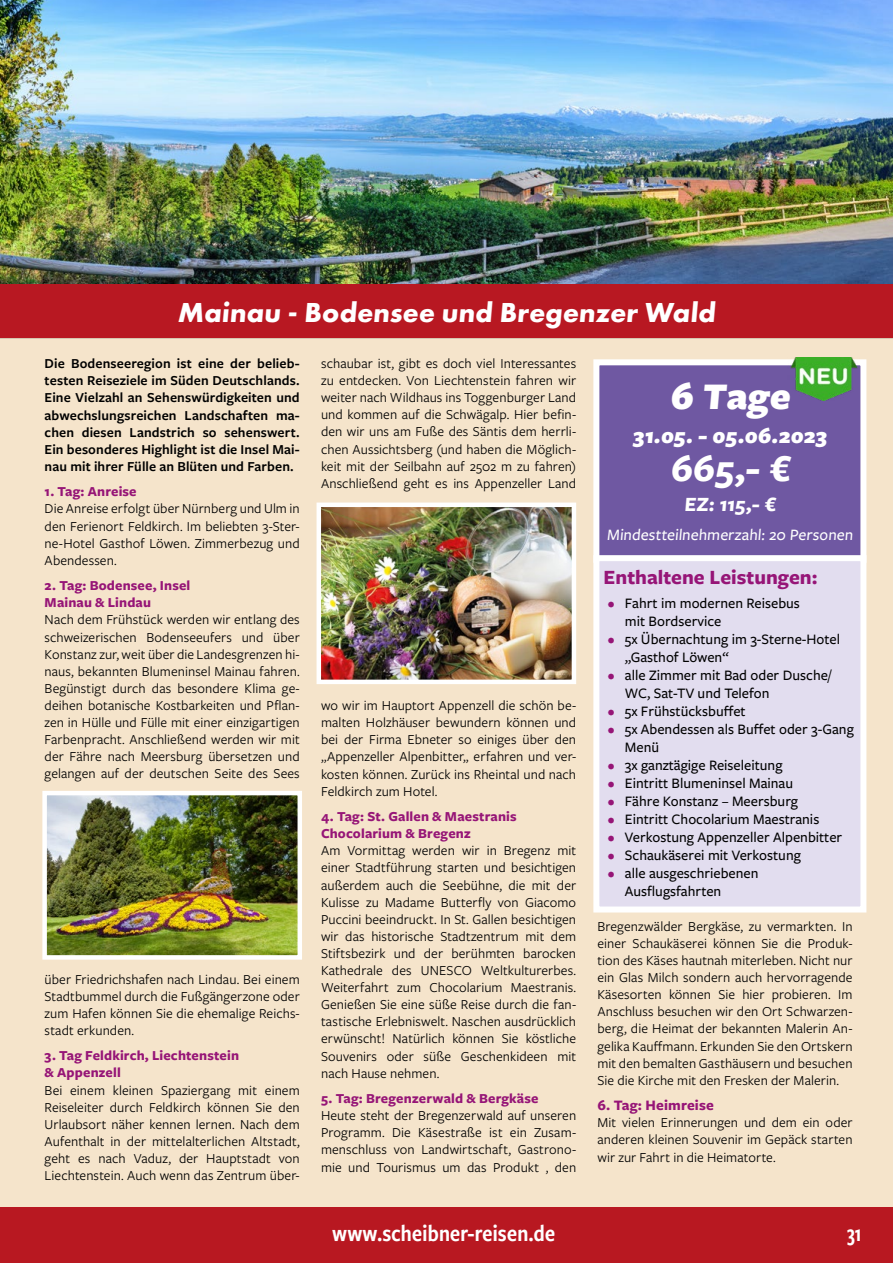
<style>
.page{position:relative;width:893px;height:1263px;background:#f5e4cb}
.page>*{position:absolute;margin:0;border:0;box-sizing:border-box;transform-origin:0 0}
.t1{font:700 39px "Freight Sans Pro";color:#fff}
.t2{font:900 39px "Freight Sans Pro";color:#fff}
.t3{font:700 28.5px "Futura PT";color:#fff}
.t4{font:24px "Freight Sans Cnd Pro Semi";letter-spacing:-.015em;color:#fff}
.t5{font:24px "Freight Sans Cmp Pro Semi";color:#fff}
.t6{font:900 22.5px "Freight Sans Pro";color:#fff}
.t7{font:700 21px "Freight Sans Pro";color:#961577}
.t8{font:700 21px "Freight Sans Pro";color:#fff}
.t9{font:500 16.5px "Freight Sans Pro";color:#fff}
.t10{font:500 15px/18px "Freight Sans Pro";color:#000}
.t11{font:700 15px "Freight Sans Pro";letter-spacing:.01em;color:#961577}
.t12{font:14.25px/17.1px "Freight Sans Pro";letter-spacing:.005em;color:#000;text-align:justify}
.t13{font:600 14.25px/17.1px "Freight Sans Pro";letter-spacing:.01em;color:#000;text-align:justify}
.t14{font:700 14.25px/17.1px "Freight Sans Pro";letter-spacing:.01em;color:#961577}
.s1{color:#961577}
</style>
<div class="page">
<div style="left:0;top:1208px;width:893px;height:55px;background:#b81821"></div>
<img style="left:0;top:0;width:893px;height:284px">
<div style="left:0;top:285px;width:893px;height:53px;background:#b81822"></div>
<div style="left:596px;top:362px;width:267px;height:198px;background:#6f58a2"></div>
<div style="left:593px;top:359px;width:273px;height:204px;border:6px solid #fff"></div>
<div style="left:596px;top:558px;width:267px;height:351px;background:#e2ddef"></div>
<div style="left:593px;top:555px;width:273px;height:357px;border:6px solid #fff"></div>
<img style="left:788px;top:357px;width:73px;height:44px">
<img style="left:47px;top:796px;width:250px;height:159px">
<div style="left:42px;top:791px;width:260px;height:169px;border:4px solid #fff"></div>
<img style="left:322px;top:507px;width:249px;height:172px">
<div style="left:317px;top:502px;width:259px;height:182px;border:4px solid #fff"></div>
<h2 class="t3" style="left:178px;top:294px;width:542px">Mainau - Bodensee und Bregenzer Wald</h2>
<p class="t13" style="left:45px;top:354px;width:257px">Die Bodenseeregion ist eine der belieb&shy;testen Reiseziele im Süden Deutschlands.<br>Eine Vielzahl an Sehenswürdigkeiten und abwechslungsreichen Landschaften ma&shy;chen diesen Landstrich so sehenswert.<br>Ein besonderes Highlight ist die Insel Mai&shy;nau mit ihrer Fülle an Blüten und Farben.</p>
<p class="t14" style="left:45px;top:483px;width:93px">1. Tag: Anreise</p>
<p class="t12" style="left:45px;top:500px;width:257px">Die Anreise erfolgt über Nürnberg und Ulm in den Ferienort Feldkirch. Im beliebten 3-Ster&shy;ne-Hotel Gasthof Löwen. Zimmerbezug und Abendessen.</p>
<p class="t14" style="left:45px;top:576px;width:147px">2. Tag: Bodensee, Insel<br>Mainau &amp; Lindau</p>
<p class="t12" style="left:45px;top:611px;width:257px">Nach dem Frühstück werden wir entlang des schweizerischen Bodenseeufers und über Konstanz zur, weit über die Landesgrenzen hi&shy;naus, bekannten Blumeninsel Mainau fahren.<br>Begünstigt durch das besondere Klima ge&shy;deihen botanische Kostbarkeiten und Pflan&shy;zen in Hülle und Fülle mit einer einzigartigen Farbenpracht. Anschließend werden wir mit der Fähre nach Meersburg übersetzen und gelangen auf der deutschen Seite des Sees</p>
<p class="t12" style="left:321px;top:354px;width:257px">schaubar ist, gibt es doch viel Interessantes zu entdecken. Von Liechtenstein fahren wir weiter nach Wildhaus ins Toggenburger Land und kommen auf die Schwägalp. Hier befin&shy;den wir uns am Fuße des Säntis dem herrli&shy;chen Aussichtsberg (und haben die Möglich&shy;keit mit der Seilbahn auf 2502 m zu fahren)<br>Anschließend geht es ins Appenzeller Land</p>
<h1 class="t2" style="left:670px;top:369px;width:126px">6 Tage</h1>
<h3 class="t6" style="left:633px;top:420px;width:198px">31.05. - 05.06.2023</h3>
<h1 class="t1" style="left:670px;top:441px;width:126px">665,- €</h1>
<h3 class="t8" style="left:684px;top:490px;width:95px">EZ: 115,- €</h3>
<p class="t9" style="left:607px;top:523px;width:250px">Mindestteilnehmerzahl: 20 Personen</p>
<h3 class="t7" style="left:604px;top:563px;width:215px">Enthaltene Leistungen:</h3>
<p class="t10" style="left:625px;top:593px;width:177px;text-indent:-17px"><span class="s1">•</span> Fahrt im modernen Reisebus mit Bordservice</p>
<p class="t10" style="left:625px;top:629px;width:217px;text-indent:-17px"><span class="s1">•</span> 5x Übernachtung im 3-Sterne-Hotel „Gasthof Löwen“</p>
<p class="t10" style="left:625px;top:665px;width:208px;text-indent:-17px"><span class="s1">•</span> alle Zimmer mit Bad oder Dusche/<br>WC, Sat-TV und Telefon</p>
<p class="t10" style="left:608px;top:701px;width:139px"><span class="s1">•</span> 5x Frühstücksbuffet</p>
<p class="t10" style="left:625px;top:719px;width:230px;text-indent:-17px"><span class="s1">•</span> 5x Abendessen als Buffet oder 3-Gang<br>Menü</p>
<p class="t10" style="left:608px;top:755px;width:176px"><span class="s1">•</span> 3x ganztägige Reiseleitung</p>
<p class="t10" style="left:608px;top:773px;width:187px"><span class="s1">•</span> Eintritt Blumeninsel Mainau</p>
<p class="t10" style="left:608px;top:791px;width:192px"><span class="s1">•</span> Fähre Konstanz – Meersburg</p>
<p class="t10" style="left:608px;top:809px;width:213px"><span class="s1">•</span> Eintritt Chocolarium Maestranis</p>
<p class="t10" style="left:608px;top:827px;width:236px"><span class="s1">•</span> Verkostung Appenzeller Alpenbitter</p>
<p class="t10" style="left:608px;top:845px;width:195px"><span class="s1">•</span> Schaukäserei mit Verkostung</p>
<p class="t10" style="left:625px;top:863px;width:135px;text-indent:-17px"><span class="s1">•</span> alle ausgeschriebenen<br>Ausflugsfahrten</p>
<p class="t12" style="left:321px;top:696px;width:257px">wo wir im Hauptort Appenzell die schön be&shy;malten Holzhäuser bewundern können und bei der Firma Ebneter so einiges über den „Appenzeller Alpenbitter„ erfahren und ver&shy;kosten können. Zurück ins Rheintal und nach Feldkirch zum Hotel.</p>
<p class="t14" style="left:321px;top:807px;width:197px">4. Tag: St. Gallen &amp; Maestranis<br>Chocolarium &amp; Bregenz</p>
<p class="t12" style="left:321px;top:841px;width:257px">Am Vormittag werden wir in Bregenz mit einer Stadtführung starten und besichtigen außerdem auch die Seebühne, die mit der Kulisse zu Madame Butterfly von Giacomo Puccini beeindruckt. In St. Gallen besichtigen wir das historische Stadtzentrum mit dem Stiftsbezirk und der berühmten barocken Kathedrale des UNESCO Weltkulturerbes.<br>Weiterfahrt zum Chocolarium Maestranis.<br>Genießen Sie eine süße Reise durch die fan&shy;tastische Erlebniswelt. Naschen ausdrücklich erwünscht! Natürlich können Sie köstliche Souvenirs oder süße Geschenkideen mit nach Hause nehmen.</p>
<p class="t14" style="left:321px;top:1089px;width:219px">5. Tag: Bregenzerwald &amp; Bergkäse</p>
<p class="t12" style="left:321px;top:1106px;width:257px">Heute steht der Bregenzerwald auf unseren Programm. Die Käsestraße ist ein Zusam&shy;menschluss von Landwirtschaft, Gastrono&shy;mie und Tourismus um das Produkt , den</p>
<p class="t12" style="left:597px;top:917px;width:257px">Bregenzwälder Bergkäse, zu vermarkten. In einer Schaukäserei können Sie die Produk&shy;tion des Käses hautnah miterleben. Nicht nur ein Glas Milch sondern auch hervorragende Käsesorten können Sie hier probieren. Im Anschluss besuchen wir den Ort Schwarzen&shy;berg, die Heimat der bekannten Malerin An&shy;gelika Kauffmann. Erkunden Sie den Ortskern mit den bemalten Gasthäusern und besuchen Sie die Kirche mit den Fresken der Malerin.</p>
<p class="t11" style="left:597px;top:1095px;width:118px">6. Tag: Heimreise</p>
<p class="t12" style="left:597px;top:1113px;width:257px">Mit vielen Erinnerungen und dem ein oder anderen kleinen Souvenir im Gepäck starten wir zur Fahrt in die Heimatorte.</p>
<p class="t12" style="left:45px;top:970px;width:257px">über Friedrichshafen nach Lindau. Bei einem Stadtbummel durch die Fußgängerzone oder zum Hafen können Sie die ehemalige Reichs&shy;stadt erkunden.</p>
<p class="t14" style="left:45px;top:1046px;width:196px">3. Tag Feldkirch, Liechtenstein &amp; Appenzell</p>
<p class="t12" style="left:45px;top:1081px;width:257px">Bei einem kleinen Spaziergang mit einem Reiseleiter durch Feldkirch können Sie den Urlaubsort näher kennen lernen. Nach dem Aufenthalt in der mittelalterlichen Altstadt, geht es nach Vaduz, der Hauptstadt von Liechtenstein. Auch wenn das Zentrum über-</p>
<h3 class="t4" style="left:332px;top:1217px;width:225px">www.scheibner-reisen.de</h3>
<h3 class="t5" style="left:847px;top:1217px;width:16px">31</h3>
</div>
